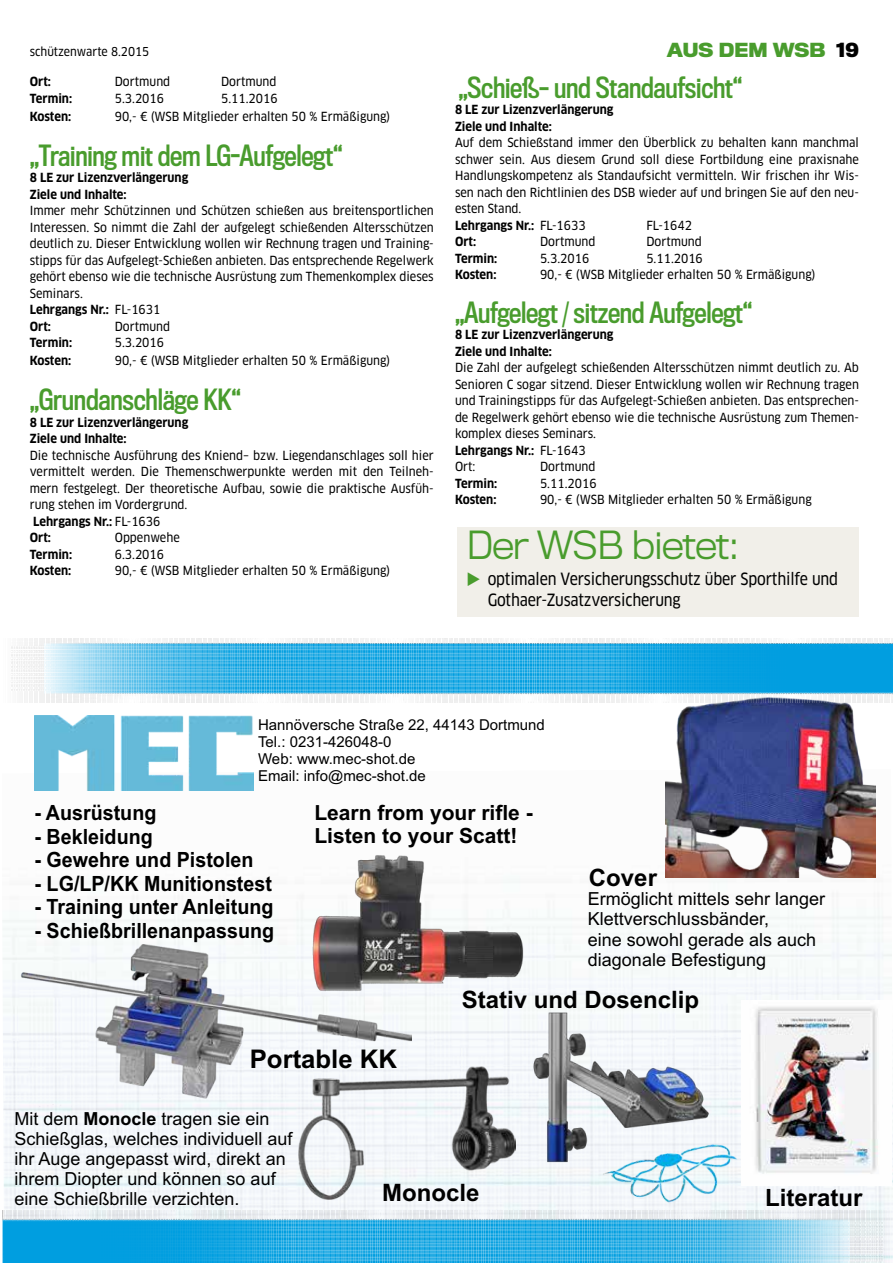
<style>
.page{position:relative;width:893px;height:1263px;background:#fff}
.page>*{position:absolute;margin:0;border:0;box-sizing:border-box;transform-origin:0 0}
.t1{font:300 36px "Titling Gothic FB Normal";letter-spacing:-.025em;color:#499c2d}
.t2{font:27px "Titling Gothic FB Cond Standard";letter-spacing:-.01em;color:#499c2d}
.t3{font:700 25.8px "Arial";color:#000}
.t4{font:700 24px "Arial";color:#000}
.t5{font:700 21px "Arial";color:#000;scale:.94 1}
.t6{font:700 21px/23.4px "Arial";color:#000}
.t7{font:18px/20.1px "Arial";color:#000}
.t8{font:700 18px "Titling Gothic FB Normal";color:#499c2d}
.t9{font:16.5px/21px "Clan Pro Narr News";letter-spacing:-.01em;color:#000;scale:.95 1}
.t10{font:15px/16.8px "Arial";color:#000}
.t11{font:12.3px/16.5px "Clan Pro Narr News";color:#000;text-align:justify}
.t12{font:700 12.3px/16.5px "Clan Pro Narr";color:#000}
.t13{font:12px "Clan Pro Narr News";color:#000}
.s1{color:#000}
.s2{font-family:"Clan Pro Narr News";font-weight:400}
.s3{color:#499c2d}
.s4{font-weight:700}
</style>
<div class="page">
<img style="left:3px;top:769px;width:890px;height:441px">
<img style="left:15px;top:945px;width:284px;height:161px">
<img style="left:665px;top:703px;width:211px;height:174px">
<img style="left:600px;top:1138px;width:141px;height:68px">
<img style="left:2px;top:1210px;width:891px;height:53px">
<img style="left:741px;top:1001px;width:150px;height:184px">
<img style="left:299px;top:1087px;width:217px;height:112px">
<img style="left:35px;top:715px;width:219px;height:76px">
<img style="left:11px;top:638px;width:882px;height:65px">
<img style="left:522px;top:980px;width:204px;height:204px">
<img style="left:259px;top:790px;width:297px;height:297px">
<div style="left:457px;top:527px;width:402px;height:90px;background:#f1efe9"></div>
<p class="t13" style="left:30px;top:45px;width:121px">schützenwarte 8.2015</p>
<h3 class="t8" style="left:667px;top:39px;width:193px">AUS DEM WSB <span class="s1">19</span></h3>
<p class="t12" style="left:30px;top:74px;width:23px">Ort:</p>
<p class="t11" style="left:115px;top:73px;width:57px">Dortmund</p>
<p class="t11" style="left:221px;top:73px;width:57px">Dortmund</p>
<p class="t12" style="left:30px;top:90px;width:44px">Termin:</p>
<p class="t11" style="left:115px;top:90px;width:51px">5.3.2016</p>
<p class="t11" style="left:221px;top:90px;width:58px">5.11.2016</p>
<p class="t12" style="left:30px;top:108px;width:43px">Kosten:</p>
<p class="t11" style="left:115px;top:108px;width:277px">90,- € (WSB Mitglieder erhalten 50 % Ermäßigung)</p>
<h2 class="t2" style="left:30px;top:139px;width:314px">„Training mit dem LG-Aufgelegt“</h2>
<p class="t12" style="left:30px;top:170px;width:160px">8 LE zur Lizenzverlängerung<br>Ziele und Inhalte:</p>
<p class="t11" style="left:30px;top:202px;width:405px">Immer mehr Schützinnen und Schützen schießen aus breitensportlichen Interessen. So nimmt die Zahl der aufgelegt schießenden Altersschützen deutlich zu. Dieser Entwicklung wollen wir Rechnung tragen und Training&shy;stipps für das Aufgelegt-Schießen anbieten. Das entsprechende Regelwerk gehört ebenso wie die technische Ausrüstung zum Themenkomplex dieses Seminars.</p>
<p class="t12" style="left:30px;top:302px;width:132px">Lehrgangs Nr.: <span class="s2">FL-1631<br></span>Ort:</p>
<p class="t11" style="left:115px;top:318px;width:57px">Dortmund</p>
<p class="t12" style="left:30px;top:335px;width:44px">Termin:</p>
<p class="t11" style="left:115px;top:334px;width:51px">5.3.2016</p>
<p class="t12" style="left:30px;top:353px;width:43px">Kosten:</p>
<p class="t11" style="left:115px;top:352px;width:277px">90,- € (WSB Mitglieder erhalten 50 % Ermäßigung)</p>
<h2 class="t2" style="left:30px;top:384px;width:213px">„Grundanschläge KK“</h2>
<p class="t12" style="left:30px;top:414px;width:160px">8 LE zur Lizenzverlängerung<br>Ziele und Inhalte:</p>
<p class="t11" style="left:30px;top:447px;width:405px">Die technische Ausführung des Kniend– bzw. Liegendanschlages soll hier vermittelt werden. Die Themenschwerpunkte werden mit den Teilneh&shy;mern festgelegt. Der theoretische Aufbau, sowie die praktische Ausfüh&shy;rung stehen im Vordergrund.</p>
<p class="t12" style="left:30px;top:513px;width:132px">Lehrgangs Nr.: <span class="s2">FL-1636<br></span>Ort:</p>
<p class="t11" style="left:115px;top:529px;width:67px">Oppenwehe</p>
<p class="t12" style="left:30px;top:546px;width:44px">Termin:</p>
<p class="t11" style="left:115px;top:546px;width:51px">6.3.2016</p>
<p class="t12" style="left:30px;top:563px;width:43px">Kosten:</p>
<p class="t11" style="left:115px;top:562px;width:277px">90,- € (WSB Mitglieder erhalten 50 % Ermäßigung)</p>
<h2 class="t2" style="left:458px;top:71px;width:285px">„Schieß– und Standaufsicht“</h2>
<p class="t12" style="left:455px;top:101px;width:160px">8 LE zur Lizenzverlängerung<br>Ziele und Inhalte:</p>
<p class="t11" style="left:455px;top:134px;width:405px">Auf dem Schießstand immer den Überblick zu behalten kann manchmal schwer sein. Aus diesem Grund soll diese Fortbildung eine praxisnahe Handlungskompetenz als Standaufsicht vermitteln. Wir frischen ihr Wis&shy;sen nach den Richtlinien des DSB wieder auf und bringen Sie auf den neu&shy;esten Stand.</p>
<p class="t12" style="left:455px;top:217px;width:132px">Lehrgangs Nr.: <span class="s2">FL-1633</span></p>
<p class="t11" style="left:646px;top:217px;width:47px">FL-1642</p>
<p class="t12" style="left:455px;top:233px;width:23px">Ort:</p>
<p class="t11" style="left:540px;top:233px;width:57px">Dortmund</p>
<p class="t11" style="left:646px;top:233px;width:57px">Dortmund</p>
<p class="t12" style="left:455px;top:250px;width:44px">Termin:</p>
<p class="t11" style="left:540px;top:250px;width:51px">5.3.2016</p>
<p class="t11" style="left:646px;top:250px;width:58px">5.11.2016</p>
<p class="t12" style="left:455px;top:266px;width:43px">Kosten:</p>
<p class="t11" style="left:540px;top:266px;width:277px">90,- € (WSB Mitglieder erhalten 50 % Ermäßigung)</p>
<h2 class="t2" style="left:455px;top:296px;width:299px">„Aufgelegt / sitzend Aufgelegt“</h2>
<p class="t12" style="left:455px;top:326px;width:160px">8 LE zur Lizenzverlängerung<br>Ziele und Inhalte:</p>
<p class="t11" style="left:455px;top:359px;width:405px">Die Zahl der aufgelegt schießenden Altersschützen nimmt deutlich zu. Ab Senioren C sogar sitzend. Dieser Entwicklung wollen wir Rechnung tragen und Trainingstipps für das Aufgelegt-Schießen anbieten. Das entsprechen&shy;de Regelwerk gehört ebenso wie die technische Ausrüstung zum Themen&shy;komplex dieses Seminars.</p>
<p class="t12" style="left:455px;top:442px;width:132px">Lehrgangs Nr.: <span class="s2">FL-1643</span></p>
<p class="t11" style="left:455px;top:458px;width:22px">Ort:</p>
<p class="t11" style="left:540px;top:458px;width:57px">Dortmund</p>
<p class="t12" style="left:455px;top:475px;width:44px">Termin:</p>
<p class="t11" style="left:540px;top:475px;width:58px">5.11.2016</p>
<p class="t12" style="left:455px;top:491px;width:43px">Kosten:</p>
<p class="t11" style="left:540px;top:491px;width:273px">90,- € (WSB Mitglieder erhalten 50 % Ermäßigung</p>
<h1 class="t1" style="left:466px;top:525px;width:274px">Der WSB bietet:</h1>
<h3 class="t9" style="left:488px;top:568px;width:370px;text-indent:-21px"><span class="s3">◆</span> optimalen Versicherungsschutz über Sporthilfe und<br>Gothaer-Zusatzversicherung</h3>
<p class="t10" style="left:258px;top:717px;width:288px">Hannöversche Straße 22, 44143 Dortmund<br>Tel.: 0231-426048-0<br>Web: www.mec-shot.de<br>Email: info@mec-shot.de</p>
<h3 class="t5" style="left:35px;top:799px;width:131px">- Ausrüstung</h3>
<h3 class="t5" style="left:35px;top:822px;width:127px">- Bekleidung</h3>
<h3 class="t5" style="left:35px;top:846px;width:234px">- Gewehre und Pistolen</h3>
<h3 class="t5" style="left:35px;top:869px;width:254px">- LG/LP/KK Munitionstest</h3>
<h3 class="t5" style="left:35px;top:893px;width:256px">- Training unter Anleitung</h3>
<h3 class="t5" style="left:35px;top:916px;width:256px">- Schießbrillenanpassung</h3>
<h3 class="t6" style="left:314px;top:801px;width:220px">Learn from your rifle -<br>Listen to your Scatt!</h3>
<h3 class="t4" style="left:589px;top:861px;width:70px">Cover</h3>
<h3 class="t7" style="left:588px;top:889px;width:239px">Ermöglicht mittels sehr langer<br>Klettverschlussbänder,<br>eine sowohl gerade als auch diagonale Befestigung</h3>
<h3 class="t3" style="left:250px;top:1042px;width:149px">Portable KK</h3>
<h3 class="t4" style="left:462px;top:984px;width:239px">Stativ und Dosenclip</h3>
<h3 class="t7" style="left:15px;top:1108px;width:280px">Mit dem <span class="s4">Monocle</span> tragen sie ein<br>Schießglas, welches individuell auf ihr Auge angepasst wird, direkt an ihrem Diopter und können so auf eine Schießbrille verzichten.</h3>
<h3 class="t4" style="left:382px;top:1176px;width:99px">Monocle</h3>
<h3 class="t4" style="left:765px;top:1182px;width:99px">Literatur</h3>
</div>
